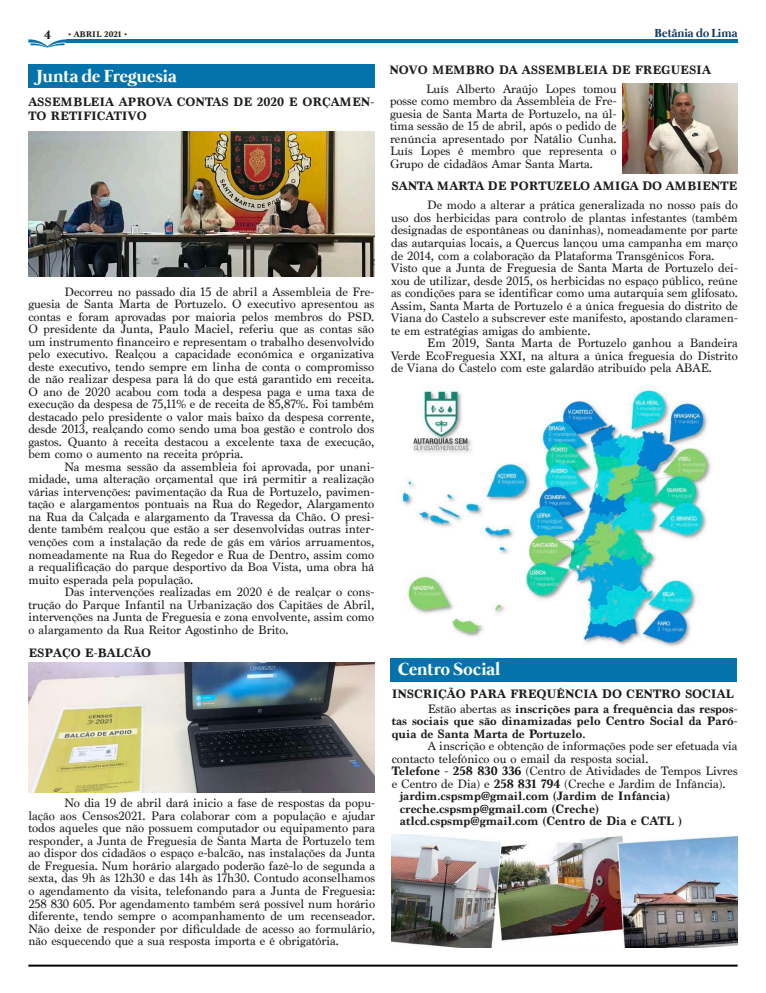
<style>
.page{position:relative;width:766px;height:993px;background:#fff}
.page>*{position:absolute;margin:0;border:0;box-sizing:border-box;transform-origin:0 0}
.t1{font:700 18px "Mermaid";color:#fff}
.t2{font:12px/12.5px "Marion";color:#1d1d1b;text-align:justify}
.t3{font:700 12px/14px "Marion";color:#1d1d1b}
.t4{font:700 12px "Mermaid";color:#123e67}
.t5{font:700 8px "Marion";color:#1d1d1b}
.s1{font-weight:400}
.s2{font-weight:700}
</style>
<div class="page">
<hr style="left:66px;top:39px;width:671px;height:4px;background:#0573ab">
<svg style="left:28px;top:39px;width:38px;height:9px"></svg>
<hr style="left:28px;top:964px;width:709px;height:2px;background:#000">
<img style="left:622px;top:83px;width:115px;height:90px">
<div style="left:28px;top:64px;width:347px;height:24px;background:#0573ab"></div>
<img style="left:28px;top:131px;width:346px;height:145px">
<img style="left:28px;top:662px;width:346px;height:130px">
<img style="left:398px;top:386px;width:313px;height:261px">
<div style="left:390px;top:658px;width:346px;height:23px;background:#0573ab"></div>
<img style="left:391px;top:834px;width:345px;height:113px">
<p class="t3" style="left:44px;top:28px;width:8px">4</p>
<p class="t5" style="left:68px;top:29px;width:60px">• ABRIL 2021 •</p>
<p class="t4" style="left:654px;top:27px;width:84px">Betânia do Lima</p>
<p class="t3" style="left:389px;top:63px;width:323px">NOVO MEMBRO DA ASSEMBLEIA DE FREGUESIA</p>
<p class="t2" style="left:390px;top:83px;width:228px;text-indent:36px">Luís Alberto Araújo Lopes tomou posse como membro da Assembleia de Fre&shy;guesia de Santa Marta de Portuzelo, na úl&shy;tima sessão de 15 de abril, após o pedido de renúncia apresentado por Natálio Cunha.<br>Luís Lopes é membro que representa o Grupo de cidadãos Amar Santa Marta.</p>
<p class="t3" style="left:391px;top:179px;width:347px">SANTA MARTA DE PORTUZELO AMIGA DO AMBIENTE</p>
<p class="t2" style="left:391px;top:200px;width:348px;text-align:left;text-indent:36px">De modo a alterar a prática generalizada no nosso país do uso dos herbicidas para controlo de plantas infestantes (também designadas de espontâneas ou daninhas), nomeadamente por parte das autarquias locais, a Quercus lançou uma campanha em março de 2014, com a colaboração da Plataforma Transgénicos Fora.<br>Visto que a Junta de Freguesia de Santa Marta de Portuzelo dei&shy;xou de utilizar, desde 2015, os herbicidas no espaço público, reúne as condições para se identificar como uma autarquia sem glifosato.<br>Assim, Santa Marta de Portuzelo é a única freguesia do distrito de Viana do Castelo a subscrever este manifesto, apostando claramen&shy;te em estratégias amigas do ambiente.</p>
<p class="t2" style="left:391px;top:337px;width:348px;text-indent:36px">Em 2019, Santa Marta de Portuzelo ganhou a Bandeira Verde EcoFreguesia XXI, na altura a única freguesia do Distrito de Viana do Castelo com este galardão atribuído pela ABAE.</p>
<h1 class="t1" style="left:36px;top:65px;width:142px">Junta de Freguesia</h1>
<p class="t3" style="left:28px;top:95px;width:347px">ASSEMBLEIA APROVA CONTAS DE 2020 E ORÇAMEN-<br>TO RETIFICATIVO</p>
<p class="t2" style="left:28px;top:286px;width:347px;text-indent:36px">Decorreu no passado dia 15 de abril a Assembleia de Fre&shy;guesia de Santa Marta de Portuzelo. O executivo apresentou as contas e foram aprovadas por maioria pelos membros do PSD.<br>O presidente da Junta, Paulo Maciel, referiu que as contas são um instrumento financeiro e representam o trabalho desenvolvido pelo executivo. Realçou a capacidade económica e organizativa deste executivo, tendo sempre em linha de conta o compromisso de não realizar despesa para lá do que está garantido em receita.<br>O ano de 2020 acabou com toda a despesa paga e uma taxa de execução da despesa de 75,11% e de receita de 85,87%. Foi também destacado pelo presidente o valor mais baixo da despesa corrente, desde 2013, realçando como sendo uma boa gestão e controlo dos gastos. Quanto à receita destacou a excelente taxa de execução, bem como o aumento na receita própria.</p>
<p class="t2" style="left:28px;top:461px;width:347px;text-indent:36px">Na mesma sessão da assembleia foi aprovada, por unani&shy;midade, uma alteração orçamental que irá permitir a realização várias intervenções: pavimentação da Rua de Portuzelo, pavimen&shy;tação e alargamentos pontuais na Rua do Regedor, Alargamento na Rua da Calçada e alargamento da Travessa da Chão. O presi&shy;dente também realçou que estão a ser desenvolvidas outras inter&shy;venções com a instalação da rede de gás em vários arruamentos, nomeadamente na Rua do Regedor e Rua de Dentro, assim como a requalificação do parque desportivo da Boa Vista, uma obra há muito esperada pela população.</p>
<p class="t2" style="left:28px;top:586px;width:347px;text-indent:36px">Das intervenções realizadas em 2020 é de realçar o cons&shy;trução do Parque Infantil na Urbanização dos Capitães de Abril, intervenções na Junta de Freguesia e zona envolvente, assim como o alargamento da Rua Reitor Agostinho de Brito.</p>
<p class="t3" style="left:28px;top:646px;width:124px">ESPAÇO E-BALCÃO</p>
<p class="t2" style="left:28px;top:797px;width:348px;text-indent:36px">No dia 19 de abril dará inicio a fase de respostas da popu&shy;lação aos Censos2021. Para colaborar com a população e ajudar todos aqueles que não possuem computador ou equipamento para responder, a Junta de Freguesia de Santa Marta de Portuzelo tem ao dispor dos cidadãos o espaço e-balcão, nas instalações da Junta de Freguesia. Num horário alargado poderão fazê-lo de segunda a sexta, das 9h às 12h30 e das 14h às 17h30. Contudo aconselhamos o agendamento da visita, telefonando para a Junta de Freguesia:<br>258 830 605. Por agendamento também será possível num horário diferente, tendo sempre o acompanhamento de um recenseador.<br>Não deixe de responder por dificuldade de acesso ao formulário, não esquecendo que a sua resposta importa e é obrigatória.</p>
<h1 class="t1" style="left:398px;top:658px;width:104px">Centro Social</h1>
<p class="t3" style="left:427px;top:686px;width:311px;line-height:14.8px;text-indent:-36px">INSCRIÇÃO PARA FREQUÊNCIA DO CENTRO SOCIAL<br><span class="s1">Estão abertas as</span> inscrições para a frequência das respos-</p>
<p class="t3" style="left:391px;top:715px;width:347px;line-height:12.5px">tas sociais que são dinamizadas pelo Centro Social da Paró&shy;quia de Santa Marta de Portuzelo.</p>
<p class="t2" style="left:427px;top:740px;width:311px">A inscrição e obtenção de informações pode ser efetuada via</p>
<p class="t2" style="left:391px;top:752px;width:258px">contacto telefónico ou o email da resposta social.</p>
<p class="t2" style="left:391px;top:765px;width:347px"><span class="s2">Telefone - 258 830 336</span> (Centro de Atividades de Tempos Livres</p>
<p class="t2" style="left:391px;top:777px;width:335px">e Centro de Dia) e <span class="s2">258 831 794</span> (Creche e Jardim de Infância).</p>
<p class="t3" style="left:400px;top:789px;width:271px">jardim.cspsmp@gmail.com (Jardim de Infância)</p>
<p class="t3" style="left:400px;top:802px;width:200px">creche.cspsmp@gmail.com (Creche)</p>
<p class="t3" style="left:400px;top:814px;width:283px">atlcd.cspsmp@gmail.com (Centro de Dia e CATL )</p>
</div>
